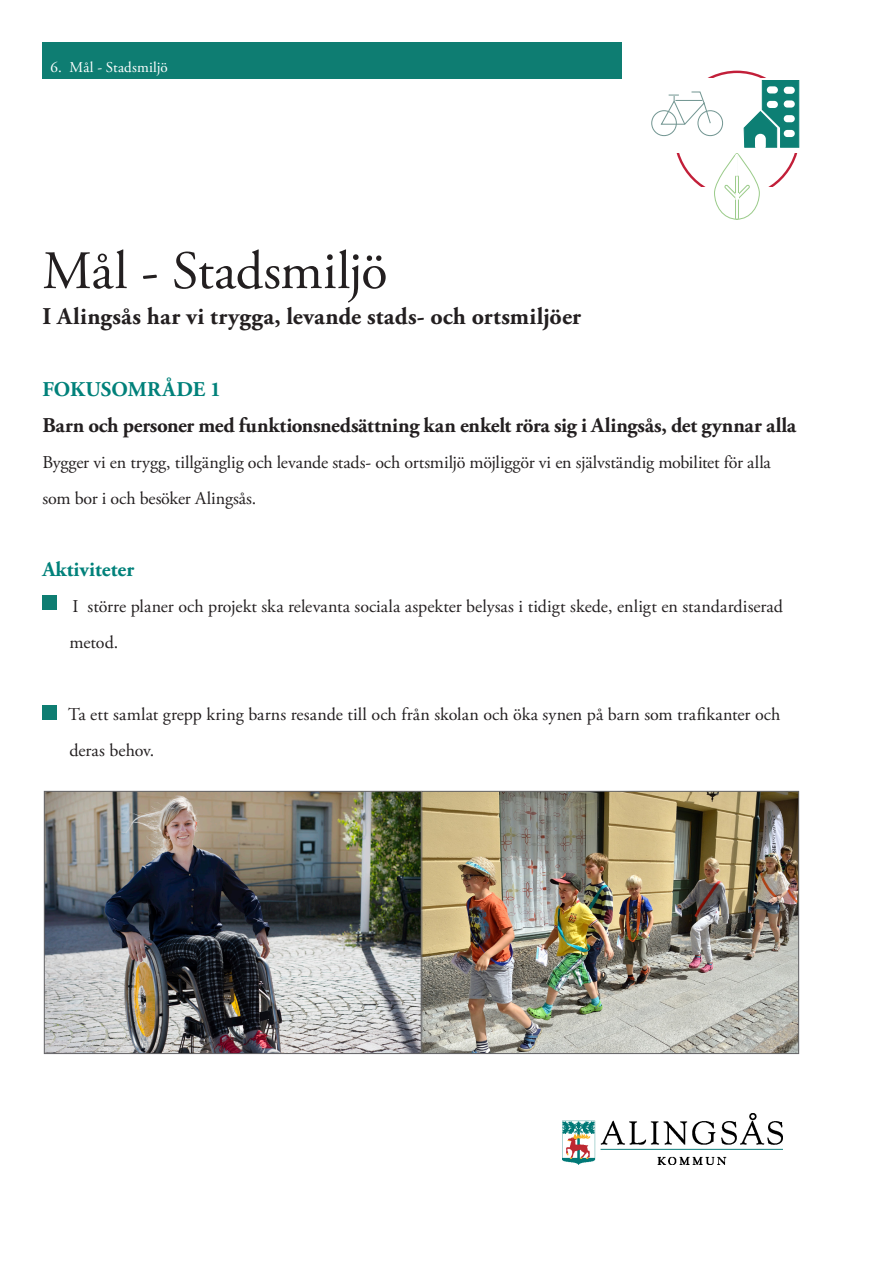
<style>
.page{position:relative;width:893px;height:1263px;background:#fff}
.page>*{position:absolute;margin:0;border:0;box-sizing:border-box;transform-origin:0 0}
.Alingsås_rubrik_1{font:54px "Adobe Garamond Pro";letter-spacing:-.005em;color:#231f20}
.Alingsås_brödtext{font:700 24px "Adobe Garamond Pro";letter-spacing:.015em;color:#231f20}
.Alingsås_rubrik_2{font:700 21px "Adobe Garamond Pro";letter-spacing:-.015em;color:#231f20}
.Alingsås_rubrik_2-2{font:700 21px "Adobe Garamond Pro";color:#00817a}
.Alingsås_Rubrik_3{font:18px/36px "Adobe Garamond Pro";color:#231f20}
.Alingsås_brödtext-2{font:15px "Adobe Garamond Pro";letter-spacing:.01em;color:#fff}
</style>
<div class="page">
<img style="left:562px;top:1113px;width:220px;height:51px">
<div style="left:651px;top:110px;width:26px;height:26px;border:1px solid #719591;border-radius:50%"></div>
<svg style="left:661px;top:70px;width:139px;height:150px"></svg>
<div style="left:43px;top:43px;width:579px;height:36px;background:#0e7d72"></div>
<img style="left:46px;top:793px;width:751px;height:259px">
<div style="left:44px;top:791px;width:378px;height:263px;border:1px solid #636366"></div>
<div style="left:43px;top:595px;width:14px;height:15px;background:#0e7d72"></div>
<div style="left:43px;top:705px;width:14px;height:14px;background:#0e7d72"></div>
<div style="left:421px;top:791px;width:378px;height:263px;border:1px solid #636366"></div>
<p class="Alingsås_brödtext-2" style="left:51px;top:58px;width:119px">6. Mål - Stadsmiljö</p>
<p class="Alingsås_rubrik_1" style="left:43px;top:238px;width:347px">Mål - Stadsmiljö</p>
<p class="Alingsås_brödtext" style="left:43px;top:302px;width:540px">I Alingsås har vi trygga, levande stads- och ortsmiljöer</p>
<p class="Alingsås_rubrik_2-2" style="left:43px;top:377px;width:180px">FOKUSOMRÅDE 1</p>
<p class="Alingsås_rubrik_2" style="left:43px;top:413px;width:755px">Barn och personer med funktionsnedsättning kan enkelt röra sig i Alingsås, det gynnar alla</p>
<p class="Alingsås_Rubrik_3" style="left:43px;top:445px;width:730px">Bygger vi en trygg, tillgänglig och levande stads- och ortsmiljö möjliggör vi en självständig mobilitet för alla som bor i och besöker Alingsås.</p>
<p class="Alingsås_rubrik_2-2" style="left:43px;top:557px;width:93px">Aktiviteter</p>
<p class="Alingsås_Rubrik_3" style="left:70px;top:589px;width:715px;text-indent:-27px">• I större planer och projekt ska relevanta sociala aspekter belysas i tidigt skede, enligt en standardiserad metod.</p>
<p class="Alingsås_Rubrik_3" style="left:70px;top:697px;width:712px;text-indent:-27px">• Ta ett samlat grepp kring barns resande till och från skolan och öka synen på barn som trafikanter och deras behov.</p>
</div>
